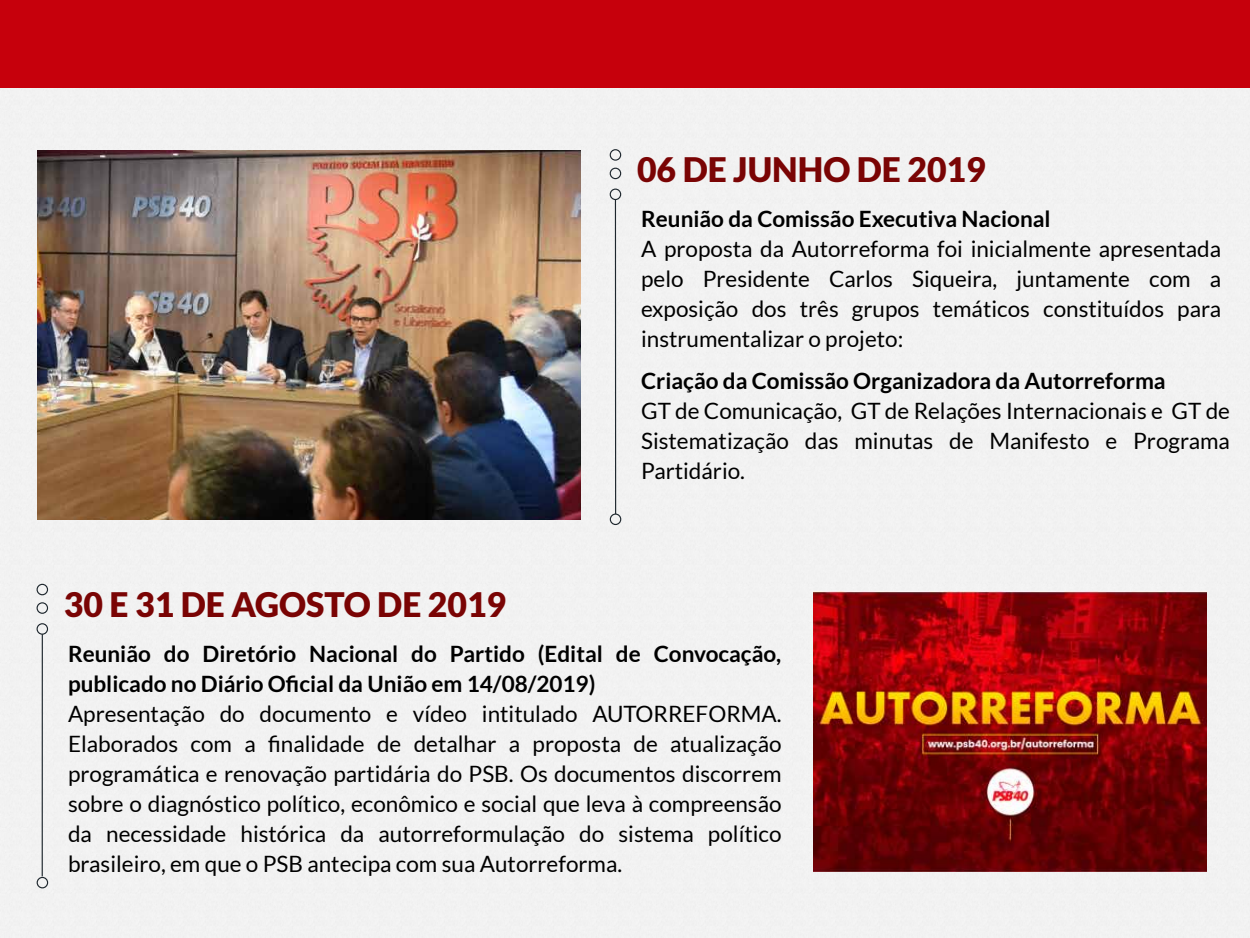
<style>
.page{position:relative;width:1250px;height:938px;background:#fff}
.page>*{position:absolute;margin:0;border:0;box-sizing:border-box;transform-origin:0 0}
.t1{font:900 33.75px "Lato";color:#7a0404}
.t2{font:22.5px/30px "Lato";color:#000;text-align:justify}
.t3{font:700 22.5px/30px "Lato";color:#000}
</style>
<div class="page">
<div style="left:0;top:87px;width:1250px;height:851px;background:#f2f2f2"></div>
<div style="left:610px;top:188px;width:11px;height:12px;border:1px solid #1d262d;border-radius:50%"></div>
<div style="left:610px;top:513px;width:11px;height:12px;border:1px solid #1d262d;border-radius:50%"></div>
<div style="left:610px;top:168px;width:11px;height:11px;border:1px solid #1d262d;border-radius:50%"></div>
<div style="left:610px;top:149px;width:11px;height:12px;border:1px solid #1d262d;border-radius:50%"></div>
<hr style="left:615px;top:199px;width:1px;height:315px;background:#1d262d">
<div style="left:0;top:0;width:1250px;height:87px;background:#c6000c"></div>
<div style="left:37px;top:623px;width:11px;height:11px;border:1px solid #1d262d;border-radius:50%"></div>
<div style="left:37px;top:876px;width:11px;height:12px;border:1px solid #1d262d;border-radius:50%"></div>
<div style="left:37px;top:602px;width:11px;height:12px;border:1px solid #1d262d;border-radius:50%"></div>
<div style="left:37px;top:583px;width:11px;height:12px;border:1px solid #1d262d;border-radius:50%"></div>
<hr style="left:42px;top:634px;width:1px;height:242px;background:#1d262d">
<img style="left:38px;top:150px;width:542px;height:369px">
<img style="left:814px;top:591px;width:393px;height:280px">
<h1 class="t1" style="left:637px;top:150px;width:350px">06 DE JUNHO DE 2019</h1>
<p class="t3" style="left:641px;top:204px;width:411px">Reunião da Comissão Executiva Nacional</p>
<p class="t2" style="left:641px;top:234px;width:582px">A proposta da Autorreforma foi inicialmente apresentada pelo Presidente Carlos Siqueira, juntamente com a exposição dos três grupos temáticos constituídos para instrumentalizar o projeto:</p>
<p class="t3" style="left:641px;top:365px;width:526px">Criação da Comissão Organizadora da Autorreforma</p>
<p class="t2" style="left:641px;top:395px;width:590px">GT de Comunicação, GT de Relações Internacionais e GT de Sistematização das minutas de Manifesto e Programa Partidário.</p>
<h1 class="t1" style="left:64px;top:584px;width:444px">30 E 31 DE AGOSTO DE 2019</h1>
<p class="t3" style="left:68px;top:638px;width:715px">Reunião do Diretório Nacional do Partido (Edital de Convocação, publicado no Diário Oficial da União em 14/08/2019)</p>
<p class="t2" style="left:68px;top:698px;width:715px">Apresentação do documento e vídeo intitulado AUTORREFORMA.<br>Elaborados com a finalidade de detalhar a proposta de atualização programática e renovação partidária do PSB. Os documentos discorrem sobre o diagnóstico político, econômico e social que leva à compreensão da necessidade histórica da autorreformulação do sistema político brasileiro, em que o PSB antecipa com sua Autorreforma.</p>
</div>
